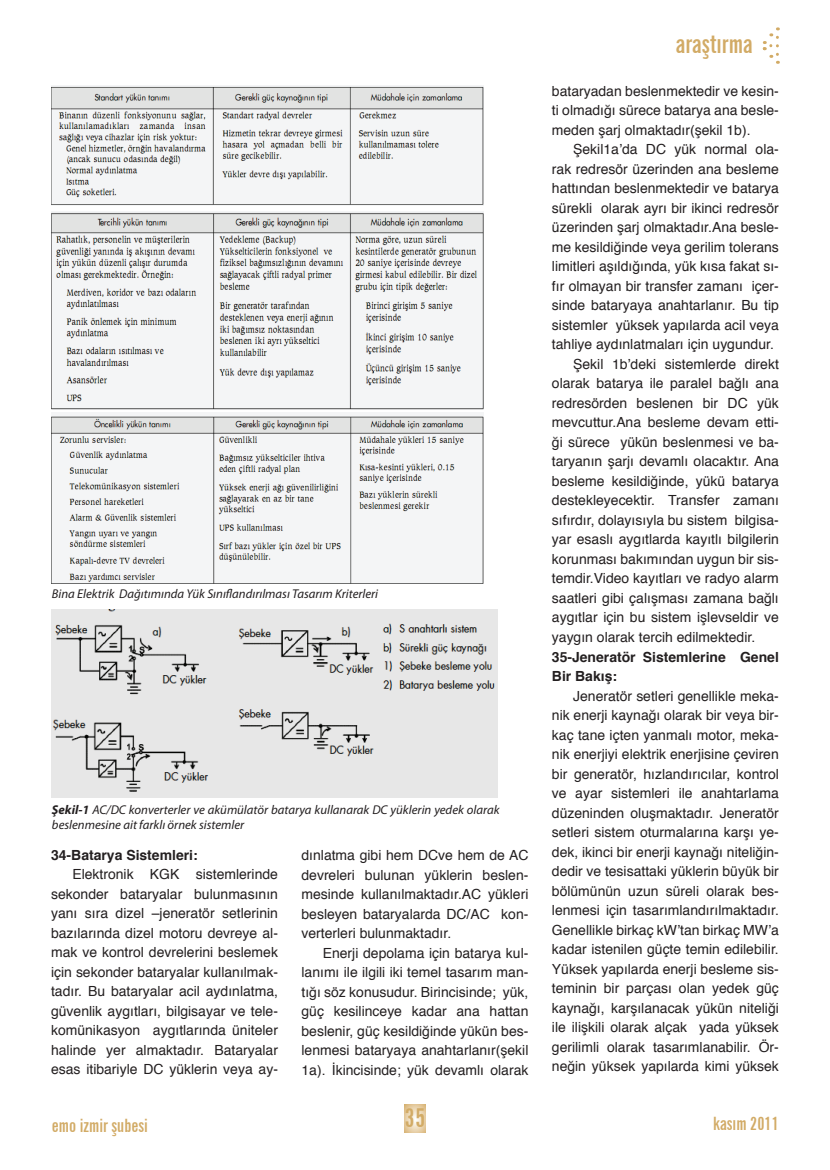
<style>
.page{position:relative;width:830px;height:1170px;background:#fff}
.page>*{position:absolute;margin:0;border:0;box-sizing:border-box;transform-origin:0 0}
.t1{font:700 extra-condensed 25.5px "News Gothic BT";color:#d2ab66}
.t2{font:700 extra-condensed 25.35px "News Gothic BT";color:#d2ab66}
.t3{font:700 extra-condensed 18px "News Gothic BT";color:#d2ab66}
.t4{font:13.95px/19.5px "Helvetica";color:#231f20;text-align:justify}
.t5{font:700 13.95px/19.5px "Helvetica";color:#231f20}
.t6{font:italic 12.75px/15.3px "Myriad Pro";color:#231f20}
.s1{font-weight:700}
</style>
<div class="page">
<svg style="left:404px;top:1104px;width:21px;height:28px"></svg>
<svg style="left:762px;top:27px;width:16px;height:37px"></svg>
<img style="left:51px;top:85px;width:432px;height:120px">
<img style="left:51px;top:211px;width:432px;height:198px">
<img style="left:51px;top:412px;width:432px;height:171px">
<img style="left:51px;top:609px;width:446px;height:188px">
<p class="t6" style="left:52px;top:585px;width:327px">Bina Elektrik Dağıtımında Yük Sınıflandırılması Tasarım Kriterleri</p>
<p class="t6" style="left:52px;top:801px;width:449px"><span class="s1">Şekil-1</span> AC/DC konverterler ve akümülatör batarya kullanarak DC yüklerin yedek olarak beslenmesine ait farklı örnek sistemler</p>
<p class="t5" style="left:51px;top:845px;width:148px">34-Batarya Sistemleri:</p>
<p class="t4" style="left:51px;top:865px;width:228px;text-indent:21px">Elektronik KGK sistemlerinde sekonder bataryalar bulunmasının yanı sıra dizel –jeneratör setlerinin bazılarında dizel motoru devreye al&shy;mak ve kontrol devrelerini beslemek için sekonder bataryalar kullanılmak&shy;tadır. Bu bataryalar acil aydınlatma, güvenlik aygıtları, bilgisayar ve tele&shy;komünikasyon aygıtlarında üniteler halinde yer almaktadır. Bataryalar esas itibariyle DC yüklerin veya ay-</p>
<p class="t4" style="left:301px;top:845px;width:228px">dınlatma gibi hem DCve hem de AC devreleri bulunan yüklerin beslen&shy;mesinde kullanılmaktadır.AC yükleri besleyen bataryalarda DC/AC kon&shy;verterleri bulunmaktadır.</p>
<p class="t4" style="left:301px;top:943px;width:228px;text-indent:21px">Enerji depolama için batarya kul&shy;lanımı ile ilgili iki temel tasarım man&shy;tığı söz konusudur. Birincisinde; yük, güç kesilinceye kadar ana hattan beslenir, güç kesildiğinde yükün bes&shy;lenmesi bataryaya anahtarlanır(şekil 1a). İkincisinde; yük devamlı olarak</p>
<h2 class="t2" style="left:675px;top:29px;width:78px">araştırma</h2>
<p class="t4" style="left:551px;top:81px;width:228px">bataryadan beslenmektedir ve kesin&shy;ti olmadığı sürece batarya ana besle&shy;meden şarj olmaktadır(şekil 1b).</p>
<p class="t4" style="left:573px;top:140px;width:207px">Şekil1a’da DC yük normal ola-</p>
<p class="t4" style="left:551px;top:159px;width:228px">rak redresör üzerinden ana besleme</p>
<p class="t4" style="left:551px;top:179px;width:228px">hattından beslenmektedir ve batarya</p>
<p class="t4" style="left:551px;top:198px;width:228px">sürekli olarak ayrı bir ikinci redresör</p>
<p class="t4" style="left:551px;top:218px;width:228px">üzerinden şarj olmaktadır.Ana besle-</p>
<p class="t4" style="left:551px;top:237px;width:228px">me kesildiğinde veya gerilim tolerans</p>
<p class="t4" style="left:551px;top:257px;width:228px">limitleri aşıldığında, yük kısa fakat sı-</p>
<p class="t4" style="left:551px;top:276px;width:228px">fır olmayan bir transfer zamanı içer-</p>
<p class="t4" style="left:551px;top:296px;width:228px">sinde bataryaya anahtarlanır. Bu tip</p>
<p class="t4" style="left:551px;top:315px;width:228px">sistemler yüksek yapılarda acil veya</p>
<p class="t4" style="left:551px;top:335px;width:223px">tahliye aydınlatmaları için uygundur.</p>
<p class="t4" style="left:573px;top:354px;width:207px">Şekil 1b’deki sistemlerde direkt</p>
<p class="t4" style="left:551px;top:374px;width:228px">olarak batarya ile paralel bağlı ana</p>
<p class="t4" style="left:551px;top:393px;width:228px">redresörden beslenen bir DC yük</p>
<p class="t4" style="left:551px;top:413px;width:228px">mevcuttur.Ana besleme devam etti-</p>
<p class="t4" style="left:551px;top:432px;width:228px">ği sürece yükün beslenmesi ve ba-</p>
<p class="t4" style="left:551px;top:452px;width:228px">taryanın şarjı devamlı olacaktır. Ana</p>
<p class="t4" style="left:551px;top:471px;width:228px">besleme kesildiğinde, yükü batarya</p>
<p class="t4" style="left:551px;top:491px;width:228px">destekleyecektir. Transfer zamanı</p>
<p class="t4" style="left:551px;top:510px;width:228px">sıfırdır, dolayısıyla bu sistem bilgisa-</p>
<p class="t4" style="left:551px;top:530px;width:228px">yar esaslı aygıtlarda kayıtlı bilgilerin</p>
<p class="t4" style="left:551px;top:549px;width:228px">korunması bakımından uygun bir sis-</p>
<p class="t4" style="left:551px;top:569px;width:228px">temdir.Video kayıtları ve radyo alarm</p>
<p class="t4" style="left:551px;top:588px;width:228px">saatleri gibi çalışması zamana bağlı</p>
<p class="t4" style="left:551px;top:608px;width:228px">aygıtlar için bu sistem işlevseldir ve</p>
<p class="t4" style="left:551px;top:627px;width:205px">yaygın olarak tercih edilmektedir.</p>
<p class="t5" style="left:551px;top:647px;width:228px">35-Jeneratör Sistemlerine Genel<br>Bir Bakış:</p>
<p class="t4" style="left:551px;top:686px;width:228px;text-indent:21px">Jeneratör setleri genellikle meka&shy;nik enerji kaynağı olarak bir veya bir&shy;kaç tane içten yanmalı motor, meka&shy;nik enerjiyi elektrik enerjisine çeviren bir generatör, hızlandırıcılar, kontrol ve ayar sistemleri ile anahtarlama düzeninden oluşmaktadır. Jeneratör setleri sistem oturmalarına karşı ye&shy;dek, ikinci bir enerji kaynağı niteliğin&shy;dedir ve tesisattaki yüklerin büyük bir bölümünün uzun süreli olarak bes&shy;lenmesi için tasarımlandırılmaktadır.<br>Genellikle birkaç kW’tan birkaç MW’a kadar istenilen güçte temin edilebilir.<br>Yüksek yapılarda enerji besleme sis&shy;teminin bir parçası olan yedek güç kaynağı, karşılanacak yükün niteliği ile ilişkili olarak alçak yada yüksek gerilimli olarak tasarımlanabilir. Ör&shy;neğin yüksek yapılarda kimi yüksek</p>
<p class="t3" style="left:52px;top:1114px;width:97px">emo izmir şubesi</p>
<h1 class="t1" style="left:404px;top:1102px;width:22px">35</h1>
<p class="t3" style="left:712px;top:1112px;width:67px">kasım 2011</p>
</div>
